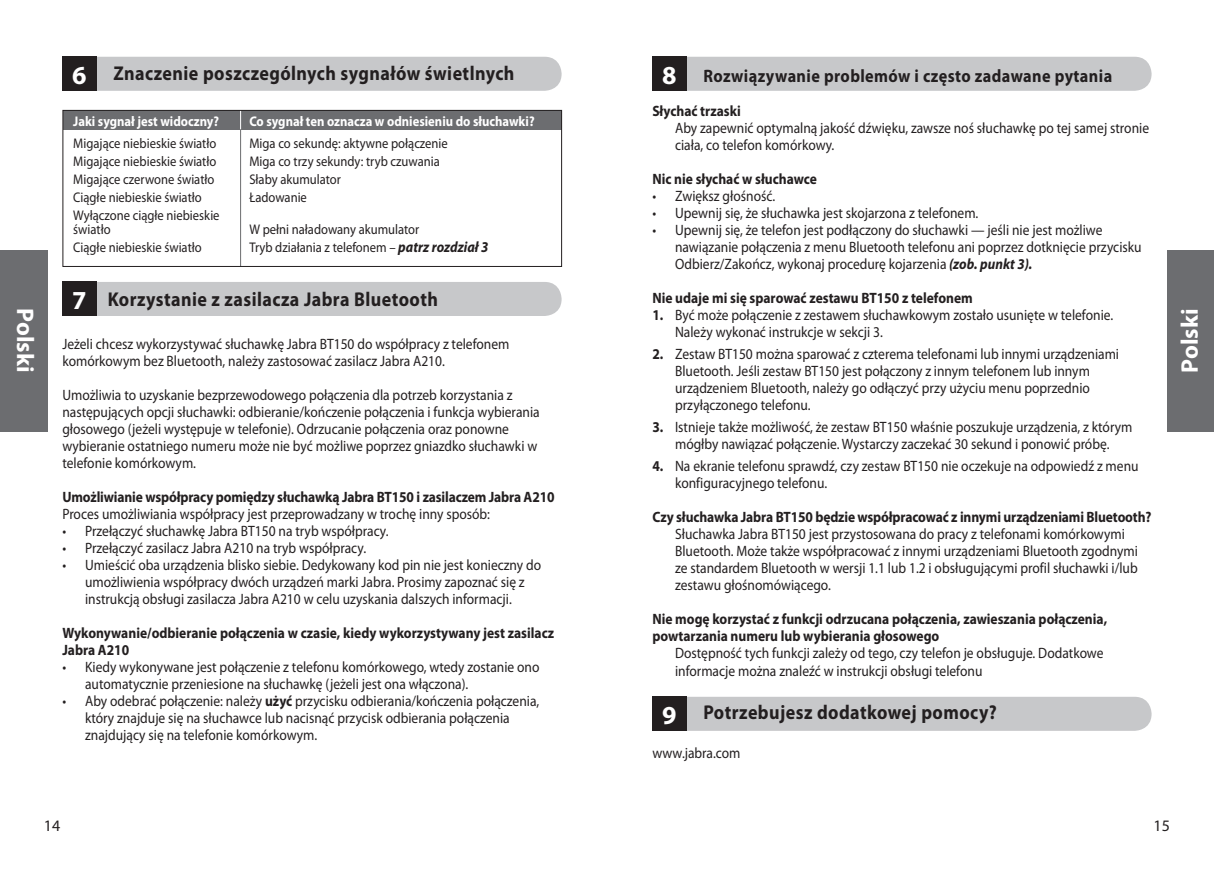
<style>
.page{position:relative;width:1214px;height:874px;background:#fff}
.page>*{position:absolute;margin:0;border:0;box-sizing:border-box;transform-origin:0 0}
.t1{font:700 26px "Myriad Pro";color:#fff}
.t2{font:700 24px "Myriad Pro";letter-spacing:.005em;color:#fff}
.t3{font:700 20px "Myriad Pro";letter-spacing:.025em;color:#231f20;scale:.9 1}
.t4{font:700 18px "Myriad Pro";letter-spacing:.025em;color:#231f20;scale:.9 1}
.t5{font:16px "Myriad Pro";color:#231f20}
.t6{font:15px/17px "Myriad Pro";color:#231f20;scale:.9 1}
.t7{font:700 15px/17px "Myriad Pro";color:#231f20;scale:.9 1}
.t8{font:14px/14px "Myriad Pro";color:#231f20;scale:.9 1}
.t9{font:700 14px "Myriad Pro";color:#fff;scale:.9 1}
.s1{font-weight:700;font-style:italic}
.s2{font-weight:700}
.s3{font-weight:700;font-style:italic;font-size:15px}
</style>
<div class="page">
<div style="left:0;top:249px;width:47px;height:182px;background:#6c6d70"></div>
<div style="left:1166px;top:249px;width:47px;height:182px;background:#6c6d70"></div>
<div style="left:686px;top:696px;width:465px;height:34px;background:#c7c8ca"></div>
<div style="left:652px;top:696px;width:34px;height:34px;background:#231f20"></div>
<div style="left:96px;top:282px;width:465px;height:34px;background:#c7c8ca"></div>
<div style="left:62px;top:282px;width:34px;height:34px;background:#231f20"></div>
<div style="left:96px;top:57px;width:465px;height:34px;background:#c7c8ca"></div>
<div style="left:62px;top:57px;width:34px;height:34px;background:#231f20"></div>
<div style="left:686px;top:57px;width:465px;height:34px;background:#c7c8ca"></div>
<div style="left:652px;top:57px;width:34px;height:34px;background:#231f20"></div>
<div style="left:63px;top:110px;width:498px;height:20px;background:#6c6d70"></div>
<hr style="left:240px;top:111px;width:1px;height:155px;background:#6c6d70">
<svg style="left:240px;top:109px;width:1px;height:20px"></svg>
<div style="left:62px;top:110px;width:500px;height:157px;border:1px solid #231f20"></div>
<h3 class="t3" style="left:113px;top:62px;width:447px">Znaczenie poszczególnych sygnałów świetlnych</h3>
<h1 class="t1" style="left:72px;top:60px;width:16px">6</h1>
<h1 class="t1" style="left:662px;top:60px;width:16px">8</h1>
<p class="t4" style="left:703px;top:66px;width:455px">Rozwiązywanie problemów i często zadawane pytania</p>
<p class="t7" style="left:652px;top:102px;width:100px">Słychać trzaski</p>
<p class="t6" style="left:675px;top:120px;width:528px">Aby zapewnić optymalną jakość dźwięku, zawsze noś słuchawkę po tej samej stronie ciała, co telefon komórkowy.</p>
<p class="t7" style="left:652px;top:170px;width:184px">Nic nie słychać w słuchawce</p>
<p class="t6" style="left:652px;top:188px;width:138px">• Zwiększ głośność.</p>
<p class="t6" style="left:652px;top:205px;width:364px">• Upewnij się, że słuchawka jest skojarzona z telefonem.</p>
<p class="t6" style="left:675px;top:222px;width:520px;text-indent:-23px">• Upewnij się, że telefon jest podłączony do słuchawki — jeśli nie jest możliwe nawiązanie połączenia z menu Bluetooth telefonu ani poprzez dotknięcie przycisku<br>Odbierz/Zakończ, wykonaj procedurę kojarzenia <span class="s1">(zob. punkt 3).</span></p>
<p class="t7" style="left:652px;top:289px;width:357px">Nie udaje mi się sparować zestawu BT150 z telefonem</p>
<p class="t6" style="left:675px;top:307px;width:488px;text-indent:-23px"><span class="s2">1.</span> Być może połączenie z zestawem słuchawkowym zostało usunięte w telefonie.<br>Należy wykonać instrukcje w sekcji 3.</p>
<p class="t6" style="left:675px;top:346px;width:495px;text-indent:-23px"><span class="s2">2.</span> Zestaw BT150 można sparować z czterema telefonami lub innymi urządzeniami Bluetooth. Jeśli zestaw BT150 jest połączony z innym telefonem lub innym urządzeniem Bluetooth, należy go odłączyć przy użyciu menu poprzednio przyłączonego telefonu.</p>
<p class="t6" style="left:652px;top:419px;width:535px;text-align:center"><span class="s2">3.</span> Istnieje także możliwość, że zestaw BT150 właśnie poszukuje urządzenia, z którym mógłby nawiązać połączenie. Wystarczy zaczekać 30 sekund i ponowić próbę.</p>
<p class="t6" style="left:675px;top:458px;width:516px;text-indent:-23px"><span class="s2">4.</span> Na ekranie telefonu sprawdź, czy zestaw BT150 nie oczekuje na odpowiedź z menu konfiguracyjnego telefonu.</p>
<p class="t7" style="left:652px;top:508px;width:556px">Czy słuchawka Jabra BT150 będzie współpracować z innymi urządzeniami Bluetooth?</p>
<p class="t6" style="left:675px;top:526px;width:515px">Słuchawka Jabra BT150 jest przystosowana do pracy z telefonami komórkowymi Bluetooth. Może także współpracować z innymi urządzeniami Bluetooth zgodnymi ze standardem Bluetooth w wersji 1.1 lub 1.2 i obsługującymi profil słuchawki i/lub zestawu głośnomówiącego.</p>
<p class="t7" style="left:652px;top:610px;width:507px">Nie mogę korzystać z funkcji odrzucana połączenia, zawieszania połączenia, powtarzania numeru lub wybierania głosowego</p>
<p class="t6" style="left:675px;top:645px;width:477px">Dostępność tych funkcji zależy od tego, czy telefon je obsługuje. Dodatkowe informacje można znaleźć w instrukcji obsługi telefonu</p>
<h3 class="t3" style="left:703px;top:700px;width:327px">Potrzebujesz dodatkowej pomocy?</h3>
<p class="t6" style="left:652px;top:744px;width:99px">www.jabra.com</p>
<p class="t9" style="left:73px;top:113px;width:164px">Jaki sygnał jest widoczny?</p>
<p class="t9" style="left:249px;top:113px;width:318px">Co sygnał ten oznacza w odniesieniu do słuchawki?</p>
<p class="t8" style="left:73px;top:136px;width:161px">Migające niebieskie światło</p>
<p class="t8" style="left:249px;top:136px;width:222px">Miga co sekundę: aktywne połączenie</p>
<p class="t8" style="left:73px;top:154px;width:161px">Migające niebieskie światło</p>
<p class="t8" style="left:249px;top:154px;width:213px">Miga co trzy sekundy: tryb czuwania</p>
<p class="t8" style="left:73px;top:172px;width:158px">Migające czerwone światło</p>
<p class="t8" style="left:249px;top:172px;width:103px">Słaby akumulator</p>
<p class="t8" style="left:73px;top:190px;width:144px">Ciągłe niebieskie światło</p>
<p class="t8" style="left:249px;top:190px;width:65px">Ładowanie</p>
<p class="t8" style="left:73px;top:208px;width:164px">Wyłączone ciągłe niebieskie światło</p>
<p class="t8" style="left:249px;top:222px;width:190px">W pełni naładowany akumulator</p>
<p class="t8" style="left:73px;top:240px;width:144px">Ciągłe niebieskie światło</p>
<p class="t8" style="left:249px;top:240px;width:267px">Tryb działania z telefonem – <span class="s3">patrz rozdział 3</span></p>
<h1 class="t1" style="left:72px;top:285px;width:16px">7</h1>
<h3 class="t3" style="left:108px;top:288px;width:368px">Korzystanie z zasilacza Jabra Bluetooth</h3>
<p class="t6" style="left:62px;top:335px;width:498px">Jeżeli chcesz wykorzystywać słuchawkę Jabra BT150 do współpracy z telefonem komórkowym bez Bluetooth, należy zastosować zasilacz Jabra A210.</p>
<p class="t6" style="left:62px;top:386px;width:531px">Umożliwia to uzyskanie bezprzewodowego połączenia dla potrzeb korzystania z następujących opcji słuchawki: odbieranie/kończenie połączenia i funkcja wybierania głosowego (jeżeli występuje w telefonie). Odrzucanie połączenia oraz ponowne wybieranie ostatniego numeru może nie być możliwe poprzez gniazdko słuchawki w telefonie komórkowym.</p>
<p class="t7" style="left:62px;top:488px;width:548px">Umożliwianie współpracy pomiędzy słuchawką Jabra BT150 i zasilaczem Jabra A210</p>
<p class="t6" style="left:62px;top:505px;width:476px">Proces umożliwiania współpracy jest przeprowadzany w trochę inny sposób:</p>
<p class="t6" style="left:62px;top:522px;width:364px">• Przełączyć słuchawkę Jabra BT150 na tryb współpracy.</p>
<p class="t6" style="left:62px;top:539px;width:339px">• Przełączyć zasilacz Jabra A210 na tryb współpracy.</p>
<p class="t6" style="left:62px;top:556px;width:533px;text-align:center">• Umieścić oba urządzenia blisko siebie. Dedykowany kod pin nie jest konieczny do umożliwienia współpracy dwóch urządzeń marki Jabra. Prosimy zapoznać się z instrukcją obsługi zasilacza Jabra A210 w celu uzyskania dalszych informacji.</p>
<p class="t7" style="left:62px;top:624px;width:548px">Wykonywanie/odbieranie połączenia w czasie, kiedy wykorzystywany jest zasilacz<br>Jabra A210</p>
<p class="t6" style="left:85px;top:658px;width:506px;text-indent:-23px">• Kiedy wykonywane jest połączenie z telefonu komórkowego, wtedy zostanie ono automatycznie przeniesione na słuchawkę (jeżeli jest ona włączona).</p>
<p class="t6" style="left:85px;top:692px;width:506px;text-indent:-23px">• Aby odebrać połączenie: należy <span class="s2">użyć</span> przycisku odbierania/kończenia połączenia, który znajduje się na słuchawce lub nacisnąć przycisk odbierania połączenia znajdujący się na telefonie komórkowym.</p>
<h2 class="t2" style="left:39px;top:308px;width:66px;rotate:90deg">Polski</h2>
<h2 class="t2" style="left:1176px;top:372px;width:66px;rotate:-90deg">Polski</h2>
<h1 class="t1" style="left:662px;top:699px;width:16px">9</h1>
<p class="t5" style="left:44px;top:816px;width:18px">14</p>
<p class="t5" style="left:1153px;top:816px;width:18px">15</p>
</div>
